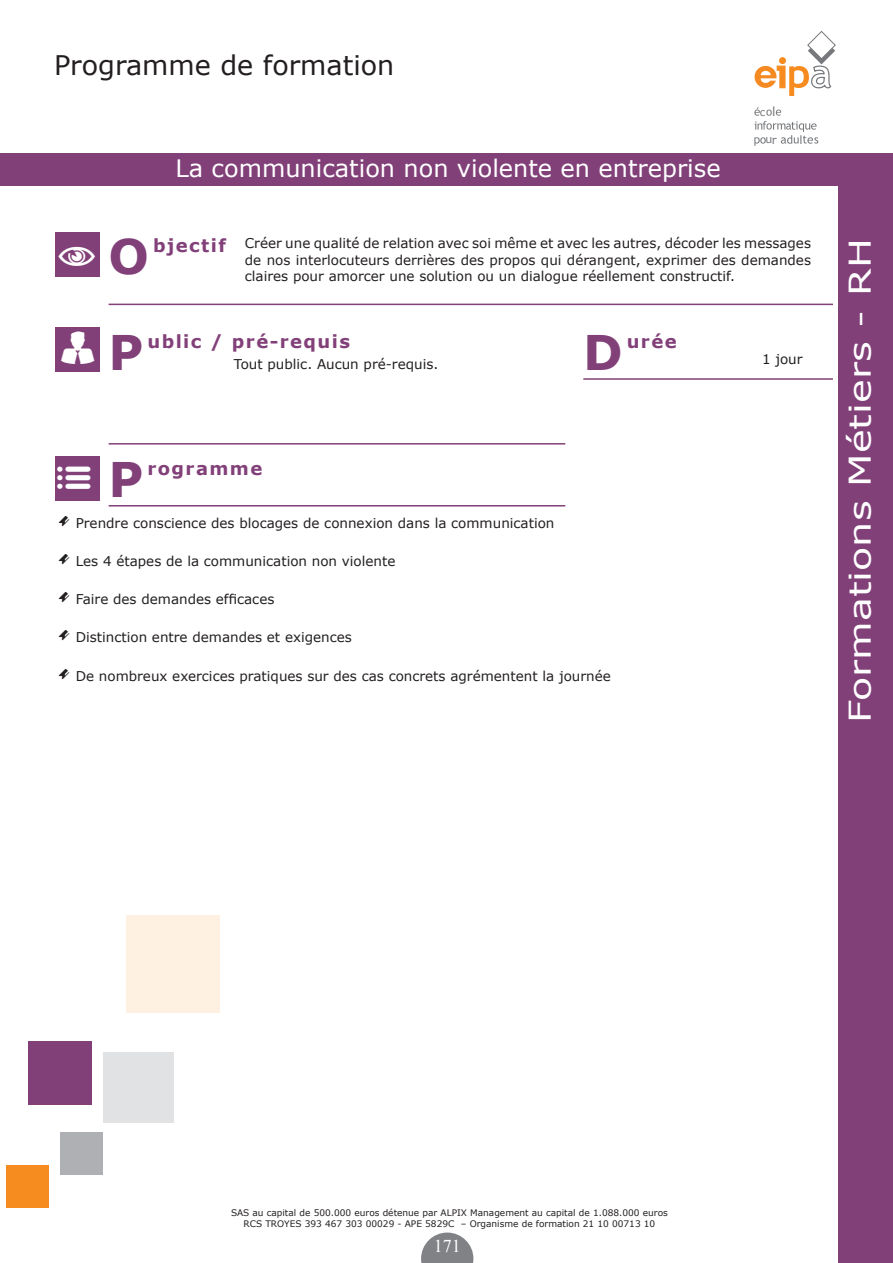
<style>
.page{position:relative;width:893px;height:1263px;background:#fff}
.page>*{position:absolute;margin:0;border:0;box-sizing:border-box;transform-origin:0 0}
.titreorange{font:700 47.7px "Verdana";color:#824079}
.textecourant{font:43.5px "Breezi Icon Set";color:#fff}
.t1{font:30px "Verdana";color:#fff;scale:1.33 1}
.t2{font:27px "Verdana";color:#231f20}
.Prog_titre{font:24px "Verdana";color:#fff}
.titreorange-2{font:700 18px "Verdana";letter-spacing:.08em;color:#824079}
.t3{font:18px "Times New Roman";color:#fff}
.Prog_corps{font:13.5px/16.5px "Verdana";color:#231f20;text-align:justify}
.t4{font:11.4px "Verdana";color:#76787b}
.t5{font:10.95px "Verdana";color:#76787b}
.t6{font:10.65px "Verdana";color:#76787b}
.t7{font:9px/10.8px "Verdana";color:#231f20;text-align:center}
.s1{font-size:12.6px}
.s2{font-size:11.4px}
.s3{font-family:"Verdana";font-weight:700;font-size:47.7px;color:#824079}
.s4{font-family:"Breezi Icon Set"}
</style>
<div class="page">
<svg style="left:421px;top:1232px;width:52px;height:31px"></svg>
<svg style="left:755px;top:31px;width:81px;height:65px"></svg>
<svg style="left:754px;top:107px;width:64px;height:39px"></svg>
<div style="left:126px;top:915px;width:94px;height:97px;background:#fef1e2"></div>
<div style="left:103px;top:1053px;width:70px;height:70px;background:#e1e2e4"></div>
<div style="left:60px;top:1132px;width:43px;height:43px;background:#afb0b4"></div>
<div style="left:6px;top:1165px;width:43px;height:42px;background:#f68b1f"></div>
<div style="left:0;top:153px;width:893px;height:32px;background:#824079"></div>
<hr style="left:583px;top:378px;width:250px;height:2px;background:#824079">
<div style="left:55px;top:456px;width:45px;height:44px;background:#824079"></div>
<div style="left:55px;top:232px;width:45px;height:44px;background:#824079"></div>
<div style="left:55px;top:327px;width:45px;height:45px;background:#824079"></div>
<hr style="left:109px;top:304px;width:724px;height:1px;background:#824079">
<hr style="left:109px;top:505px;width:456px;height:1px;background:#824079">
<hr style="left:109px;top:443px;width:456px;height:2px;background:#824079">
<div style="left:839px;top:153px;width:54px;height:1110px;background:#824079"></div>
<div style="left:28px;top:1041px;width:63px;height:64px;background:#824079"></div>
<h3 class="t2" style="left:54px;top:46px;width:342px">Programme de formation</h3>
<p class="Prog_titre" style="left:175px;top:152px;width:547px">La communication non violente en entreprise</p>
<p class="t6" style="left:760px;top:104px;width:17px">c <span class="s1">l</span></p>
<p class="t5" style="left:766px;top:132px;width:13px">u<span class="s2">r</span></p>
<p class="t4" style="left:799px;top:132px;width:5px">l</p>
<p class="titreorange" style="left:109px;top:222px;width:42px">O</p>
<p class="titreorange-2" style="left:153px;top:233px;width:74px">bjectif</p>
<p class="Prog_corps" style="left:245px;top:235px;width:568px">Créer une qualité de relation avec soi même et avec les autres, décoder les messages de nos interlocuteurs derrières des propos qui dérangent, exprimer des demandes claires pour amorcer une solution ou un dialogue réellement constructif.</p>
<p class="textecourant" style="left:60px;top:329px;width:85px">u <span class="s3">P</span></p>
<p class="titreorange-2" style="left:147px;top:329px;width:204px">ublic / pré-requis</p>
<p class="Prog_corps" style="left:234px;top:356px;width:206px">Tout public. Aucun pré-requis.</p>
<p class="textecourant" style="left:55px;top:459px;width:39px">q</p>
<p class="titreorange" style="left:109px;top:445px;width:36px">P</p>
<p class="titreorange-2" style="left:147px;top:456px;width:116px">rogramme</p>
<p class="titreorange" style="left:583px;top:319px;width:41px">D</p>
<p class="titreorange-2" style="left:627px;top:329px;width:51px">urée</p>
<p class="Prog_corps" style="left:59px;top:515px;width:497px"><span class="s4">I</span> Prendre conscience des blocages de connexion dans la communication</p>
<p class="Prog_corps" style="left:59px;top:553px;width:338px"><span class="s4">I</span> Les 4 étapes de la communication non violente</p>
<p class="Prog_corps" style="left:59px;top:591px;width:217px"><span class="s4">I</span> Faire des demandes efficaces</p>
<p class="Prog_corps" style="left:59px;top:629px;width:295px"><span class="s4">I</span> Distinction entre demandes et exigences</p>
<p class="Prog_corps" style="left:59px;top:667px;width:554px"><span class="s4">I</span> De nombreux exercices pratiques sur des cas concrets agrémentent la journée</p>
<p class="Prog_corps" style="left:762px;top:350px;width:42px">1 jour</p>
<p class="t1" style="left:839px;top:723px;width:366px;rotate:-90deg">Formations Métiers - RH</p>
<p class="t7" style="left:231px;top:1207px;width:438px">SAS au capital de 500.000 euros détenue par ALPIX Management au capital de 1.088.000 euros<br>RCS TROYES 393 467 303 00029 - APE 5829C – Organisme de formation 21 10 00713 10</p>
<h3 class="t3" style="left:434px;top:1233px;width:28px">171</h3>
</div>
